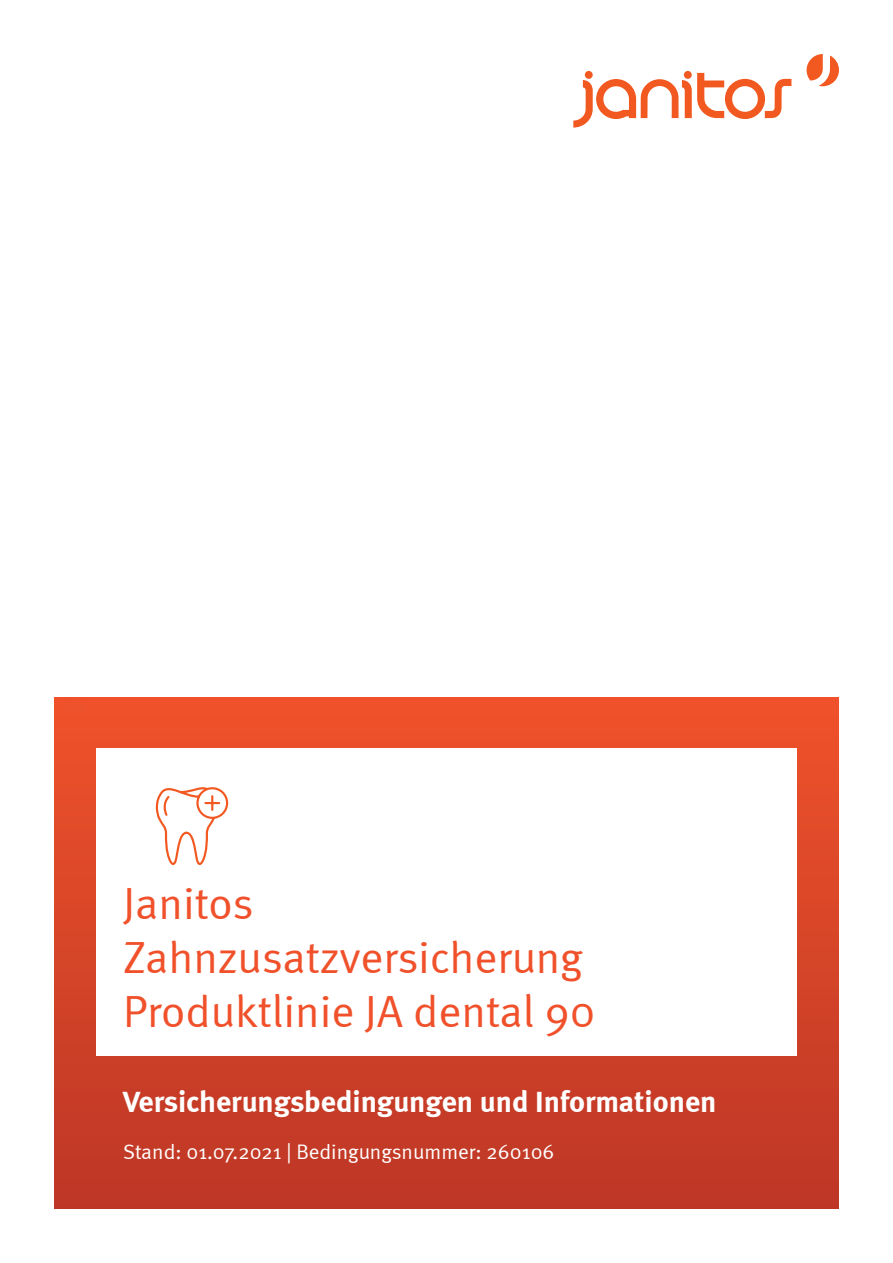
<style>
.page{position:relative;width:893px;height:1263px;background:#fff}
.page>*{position:absolute;margin:0;border:0;box-sizing:border-box;transform-origin:0 0}
.t1{font:45px "Meta Normal";color:#f0512b}
.t2{font:700 30px "Meta";color:#fff}
.t3{font:21px "Meta Normal";color:#fff}
</style>
<div class="page">
<svg style="left:573px;top:71px;width:218px;height:57px"></svg>
<svg style="left:807px;top:54px;width:32px;height:32px"></svg>
<div style="left:54px;top:697px;width:785px;height:512px;background:linear-gradient(to bottom,#ef522b,#bd3726)"></div>
<div style="left:96px;top:748px;width:701px;height:308px;background:#fff"></div>
<svg style="left:155px;top:787px;width:74px;height:78px"></svg>
<p class="t1" style="left:123px;top:877px;width:132px">Janitos</p>
<p class="t1" style="left:123px;top:931px;width:461px">Zahnzusatzversicherung</p>
<p class="t1" style="left:123px;top:985px;width:474px">Produktlinie JA dental 90</p>
<p class="t2" style="left:123px;top:1084px;width:595px">Versicherungsbedingungen und Informationen</p>
<p class="t3" style="left:123px;top:1140px;width:433px">Stand: 01.07.2021 | Bedingungsnummer: 260106</p>
</div>
